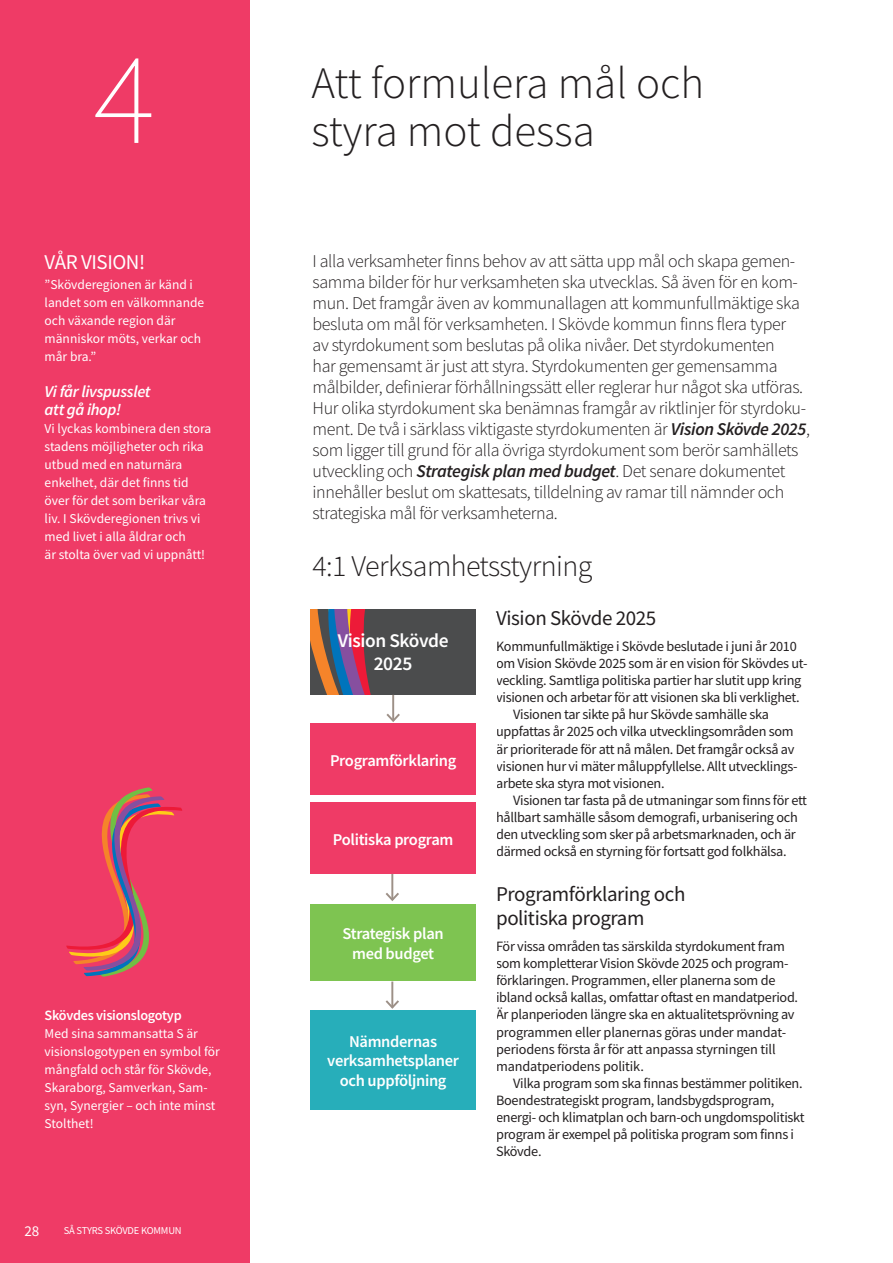
<style>
.page{position:relative;width:893px;height:1263px;background:#fff}
.page>*{position:absolute;margin:0;border:0;box-sizing:border-box;transform-origin:0 0}
.t1{font:200 132px "Source Sans Pro";color:#fff}
.t2{font:300 45px "Source Sans Pro";color:#231f20}
.t3{font:300 30px "Source Sans Pro";letter-spacing:-.02em;color:#231f20}
.t4{font:21px/24px "Source Sans Pro";letter-spacing:-.02em;color:#231f20}
.t5{font:21px "Source Sans Pro";letter-spacing:-.02em;color:#fff}
.t6{font:600 19.35px/23.2px "Source Sans Pro";letter-spacing:-.02em;color:#fff;text-align:center}
.t7{font:300 18px/21px "Source Sans Pro";letter-spacing:-.02em;color:#231f20}
.t8{font:600 16.5px/19.5px "Source Sans Pro";letter-spacing:-.02em;color:#fff;text-align:center}
.t9{font:italic 600 16.5px/18px "Source Sans Pro";letter-spacing:-.02em;color:#fff}
.t10{font:15px "Source Sans Pro";color:#fff}
.t11{font:14.25px/17.1px "Source Sans Pro";letter-spacing:-.02em;color:#231f20}
.t12{font:600 14.25px "Source Sans Pro";letter-spacing:-.02em;color:#fff}
.t13{font:13.5px/18px "Source Sans Pro";color:#fff}
.t14{font:10.5px "Source Sans Pro";letter-spacing:-.02em;color:#fff}
.s1{font-weight:600;font-style:italic}
</style>
<div class="page">
<div style="left:0;top:0;width:250px;height:1263px;background:#ef3b66"></div>
<svg style="left:66px;top:787px;width:116px;height:190px"></svg>
<svg style="left:311px;top:609px;width:165px;height:86px;background:#624f54"></svg>
<div style="left:311px;top:904px;width:165px;height:77px;background:#7ec451"></div>
<div style="left:311px;top:1010px;width:165px;height:100px;background:#27aeba"></div>
<div style="left:311px;top:724px;width:165px;height:71px;background:#ef3b66"></div>
<div style="left:311px;top:803px;width:165px;height:71px;background:#ef3b66"></div>
<hr style="left:392px;top:695px;width:2px;height:26px;background:#9d9087">
<svg style="left:384px;top:711px;width:18px;height:13px"></svg>
<hr style="left:391px;top:874px;width:2px;height:26px;background:#9d9087">
<svg style="left:386px;top:890px;width:13px;height:11px"></svg>
<hr style="left:391px;top:981px;width:2px;height:26px;background:#9d9087">
<svg style="left:385px;top:998px;width:14px;height:11px"></svg>
<h1 class="t1" style="left:93px;top:19px;width:64px">4</h1>
<h3 class="t5" style="left:45px;top:248px;width:102px">VÅR VISION!</h3>
<p class="t13" style="left:45px;top:275px;width:161px">”Skövderegionen är känd i landet som en välkomnande och växande region där människor möts, verkar och mår bra.”</p>
<p class="t9" style="left:45px;top:382px;width:107px">Vi får livspusslet att gå ihop!</p>
<p class="t13" style="left:45px;top:419px;width:168px">Vi lyckas kombinera den stora stadens möjligheter och rika utbud med en naturnära enkelhet, där det finns tid över för det som berikar våra liv. I Skövderegionen trivs vi med livet i alla åldrar och<br>är stolta över vad vi uppnått!</p>
<p class="t12" style="left:45px;top:1006px;width:139px">Skövdes visionslogotyp</p>
<p class="t13" style="left:45px;top:1024px;width:177px">Med sina sammansatta S är visionslogotypen en symbol för mångfald och står för Skövde,<br>Skaraborg, Samverkan, Sam&shy;syn, Synergier – och inte minst<br>Stolthet!</p>
<p class="t10" style="left:25px;top:1221px;width:16px">28</p>
<p class="t14" style="left:64px;top:1224px;width:119px">SÅ STYRS SKÖVDE KOMMUN</p>
<h2 class="t2" style="left:311px;top:55px;width:394px">Att formulera mål och</h2>
<h2 class="t2" style="left:311px;top:103px;width:285px">styra mot dessa</h2>
<p class="t7" style="left:313px;top:250px;width:499px">I alla verksamheter finns behov av att sätta upp mål och skapa gemen&shy;samma bilder för hur verksamheten ska utvecklas. Så även för en kom&shy;mun. Det framgår även av kommunallagen att kommunfullmäktige ska besluta om mål för verksamheten. I Skövde kommun finns flera typer<br>av styrdokument som beslutas på olika nivåer. Det styrdokumenten<br>har gemensamt är just att styra. Styrdokumenten ger gemensamma målbilder, definierar förhållningssätt eller reglerar hur något ska utföras.<br>Hur olika styrdokument ska benämnas framgår av riktlinjer för styrdoku&shy;ment. De två i särklass viktigaste styrdokumenten är <span class="s1">Vision Skövde 2025</span>, som ligger till grund för alla övriga styrdokument som berör samhällets utveckling och <span class="s1">Strategisk plan med budget</span>. Det senare dokumentet innehåller beslut om skattesats, tilldelning av ramar till nämnder och strategiska mål för verksamheterna.</p>
<h3 class="t3" style="left:313px;top:547px;width:281px">4:1 Verksamhetsstyrning</h3>
<h3 class="t4" style="left:496px;top:606px;width:162px">Vision Skövde 2025</h3>
<p class="t11" style="left:496px;top:638px;width:302px">Kommunfullmäktige i Skövde beslutade i juni år 2010</p>
<p class="t11" style="left:496px;top:655px;width:313px">om Vision Skövde 2025 som är en vision för Skövdes ut-</p>
<p class="t11" style="left:496px;top:672px;width:307px">veckling. Samtliga politiska partier har slutit upp kring</p>
<p class="t11" style="left:496px;top:689px;width:305px">visionen och arbetar för att visionen ska bli verklighet.</p>
<p class="t11" style="left:513px;top:706px;width:257px">Visionen tar sikte på hur Skövde samhälle ska</p>
<p class="t11" style="left:496px;top:723px;width:299px">uppfattas år 2025 och vilka utvecklingsområden som</p>
<p class="t11" style="left:496px;top:740px;width:300px">är prioriterade för att nå målen. Det framgår också av</p>
<p class="t11" style="left:496px;top:757px;width:303px">visionen hur vi mäter måluppfyllelse. Allt utvecklings-</p>
<p class="t11" style="left:496px;top:774px;width:170px">arbete ska styra mot visionen.</p>
<p class="t11" style="left:513px;top:791px;width:295px">Visionen tar fasta på de utmaningar som finns för ett</p>
<p class="t11" style="left:496px;top:809px;width:303px">hållbart samhälle såsom demografi, urbanisering och</p>
<p class="t11" style="left:496px;top:826px;width:301px">den utveckling som sker på arbetsmarknaden, och är</p>
<p class="t11" style="left:496px;top:843px;width:292px">därmed också en styrning för fortsatt god folkhälsa.</p>
<h3 class="t4" style="left:496px;top:882px;width:191px">Programförklaring och politiska program</h3>
<p class="t11" style="left:496px;top:938px;width:304px">För vissa områden tas särskilda styrdokument fram som kompletterar Vision Skövde 2025 och program&shy;förklaringen. Programmen, eller planerna som de ibland också kallas, omfattar oftast en mandatperiod.<br>Är planperioden längre ska en aktualitetsprövning av programmen eller planernas göras under mandat&shy;periodens första år för att anpassa styrningen till mandatperiodens politik.</p>
<p class="t11" style="left:496px;top:1074px;width:310px;text-indent:17px">Vilka program som ska finnas bestämmer politiken.<br>Boendestrategiskt program, landsbygdsprogram, energi- och klimatplan och barn-och ungdomspolitiskt program är exempel på politiska program som finns i Skövde.</p>
<h3 class="t6" style="left:338px;top:628px;width:112px">Vision Skövde<br>2025</h3>
<p class="t8" style="left:330px;top:750px;width:128px">Programförklaring</p>
<p class="t8" style="left:333px;top:829px;width:122px">Politiska program</p>
<p class="t8" style="left:343px;top:924px;width:103px">Strategisk plan med budget</p>
<p class="t8" style="left:327px;top:1031px;width:133px">Nämndernas verksamhetsplaner och uppföljning</p>
</div>
